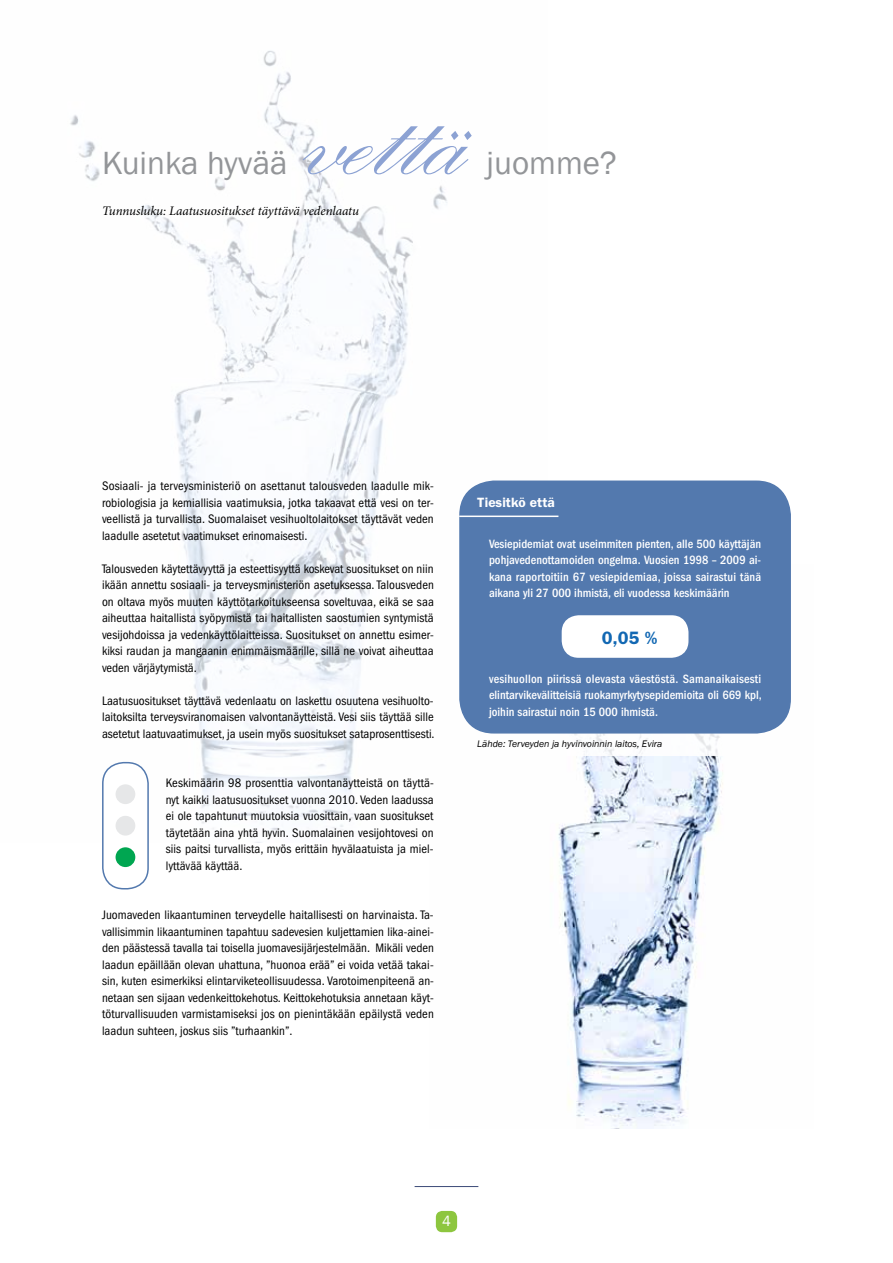
<style>
.page{position:relative;width:893px;height:1263px;background:#fff}
.page>*{position:absolute;margin:0;border:0;box-sizing:border-box;transform-origin:0 0}
.t1{font:700 135px "Kuenstler Script Two";color:#8ca2d3}
.t2{font:33px "Franklin Gothic";color:#939598}
.t3{font:600 18px "Franklin Gothic";color:#1268b3}
.t4{font:15px "Franklin Gothic";color:#fff}
.t5{font:600 13.5px "Franklin Gothic";color:#fff}
.t6{font:italic 13.05px "Minion Pro";letter-spacing:-.01em;color:#000}
.t7{font:condensed 12.75px/16.5px "Franklin Gothic";color:#000;text-align:justify}
.t8{font:500 condensed 12.45px/16.5px "Franklin Gothic";color:#fff;text-align:justify}
.t9{font:italic 9.75px "Franklin Gothic";color:#000}
</style>
<div class="page">
<img style="left:70px;top:50px;width:411px;height:793px">
<div style="left:436px;top:1211px;width:21px;height:21px;background:#8dc63f;border-radius:6px"></div>
<img style="left:430px;top:564px;width:361px;height:564px">
<div style="left:460px;top:722px;width:330px;height:33px;background:#fff"></div>
<div style="left:103px;top:763px;width:45px;height:126px;background:#fff;border-radius:21px"></div>
<div style="left:102px;top:762px;width:47px;height:127px;border:2px solid #5379ae;border-radius:21px"></div>
<div style="left:116px;top:784px;width:19px;height:20px;background:#e6e7e8;border-radius:50%"></div>
<div style="left:116px;top:816px;width:19px;height:19px;background:#e6e7e8;border-radius:50%"></div>
<div style="left:116px;top:847px;width:19px;height:20px;background:#00a651;border-radius:50%"></div>
<div style="left:460px;top:481px;width:330px;height:252px;background:#5379ae;border-radius:34px"></div>
<div style="left:459px;top:480px;width:332px;height:253px;border:2px solid #5379ae;border-radius:34px"></div>
<hr style="left:459px;top:515px;width:99px;height:2px;background:#fff">
<div style="left:562px;top:615px;width:126px;height:43px;background:#fff;border-radius:17px"></div>
<hr style="left:415px;top:1186px;width:63px;height:1px;background:#3c4a78">
<h2 class="t2" style="left:102px;top:142px;width:187px">Kuinka hyvää</h2>
<h1 class="t1" style="left:296px;top:59px;width:166px">vettä</h1>
<p class="t6" style="left:102px;top:202px;width:258px">Tunnusluku: Laatusuositukset täyttävä vedenlaatu</p>
<h2 class="t2" style="left:487px;top:142px;width:132px">juomme?</h2>
<p class="t7" style="left:102px;top:478px;width:333px">Sosiaali- ja terveysministeriö on asettanut talousveden laadulle mik&shy;robiologisia ja kemiallisia vaatimuksia, jotka takaavat että vesi on ter&shy;veellistä ja turvallista. Suomalaiset vesihuoltolaitokset täyttävät veden laadulle asetetut vaatimukset erinomaisesti.</p>
<p class="t7" style="left:102px;top:560px;width:333px">Talousveden käytettävyyttä ja esteettisyyttä koskevat suositukset on niin ikään annettu sosiaali- ja terveysministeriön asetuksessa. Talousveden on oltava myös muuten käyttötarkoitukseensa soveltuvaa, eikä se saa aiheuttaa haitallista syöpymistä tai haitallisten saostumien syntymistä vesijohdoissa ja vedenkäyttölaitteissa. Suositukset on annettu esimer&shy;kiksi raudan ja mangaanin enimmäismäärille, sillä ne voivat aiheuttaa veden värjäytymistä.</p>
<p class="t7" style="left:102px;top:692px;width:334px">Laatusuositukset täyttävä vedenlaatu on laskettu osuutena vesihuolto&shy;laitoksilta terveysviranomaisen valvontanäytteistä. Vesi siis täyttää sille asetetut laatuvaatimukset, ja usein myös suositukset sataprosenttisesti.</p>
<p class="t7" style="left:166px;top:775px;width:270px">Keskimäärin 98 prosenttia valvontanäytteistä on täyttä&shy;nyt kaikki laatusuositukset vuonna 2010. Veden laadussa ei ole tapahtunut muutoksia vuosittain, vaan suositukset täytetään aina yhtä hyvin. Suomalainen vesijohtovesi on siis paitsi turvallista, myös erittäin hyvälaatuista ja miel&shy;lyttävää käyttää.</p>
<p class="t7" style="left:102px;top:907px;width:333px">Juomaveden likaantuminen terveydelle haitallisesti on harvinaista. Ta&shy;vallisimmin likaantuminen tapahtuu sadevesien kuljettamien lika-ainei&shy;den päästessä tavalla tai toisella juomavesijärjestelmään. Mikäli veden laadun epäillään olevan uhattuna, ”huonoa erää” ei voida vetää takai&shy;sin, kuten esimerkiksi elintarviketeollisuudessa. Varotoimenpiteenä an&shy;netaan sen sijaan vedenkeittokehotus. Keittokehotuksia annetaan käyt&shy;töturvallisuuden varmistamiseksi jos on pienintäkään epäilystä veden laadun suhteen, joskus siis ”turhaankin”.</p>
<p class="t5" style="left:477px;top:494px;width:79px">Tiesitkö että</p>
<p class="t8" style="left:489px;top:535px;width:274px">Vesiepidemiat ovat useimmiten pienten, alle 500 käyttäjän pohjavedenottamoiden ongelma. Vuosien 1998 – 2009 ai&shy;kana raportoitiin 67 vesiepidemiaa, joissa sairastui tänä aikana yli 27 000 ihmistä, eli vuodessa keskimäärin</p>
<h3 class="t3" style="left:602px;top:627px;width:57px">0,05 %</h3>
<p class="t8" style="left:489px;top:670px;width:274px">vesihuollon piirissä olevasta väestöstä. Samanaikaisesti elintarvikevälitteisiä ruokamyrkytysepidemioita oli 669 kpl, joihin sairastui noin 15 000 ihmistä.</p>
<p class="t9" style="left:477px;top:738px;width:187px">Lähde: Terveyden ja hyvinvoinnin laitos, Evira</p>
<p class="t4" style="left:442px;top:1212px;width:10px">4</p>
</div>
